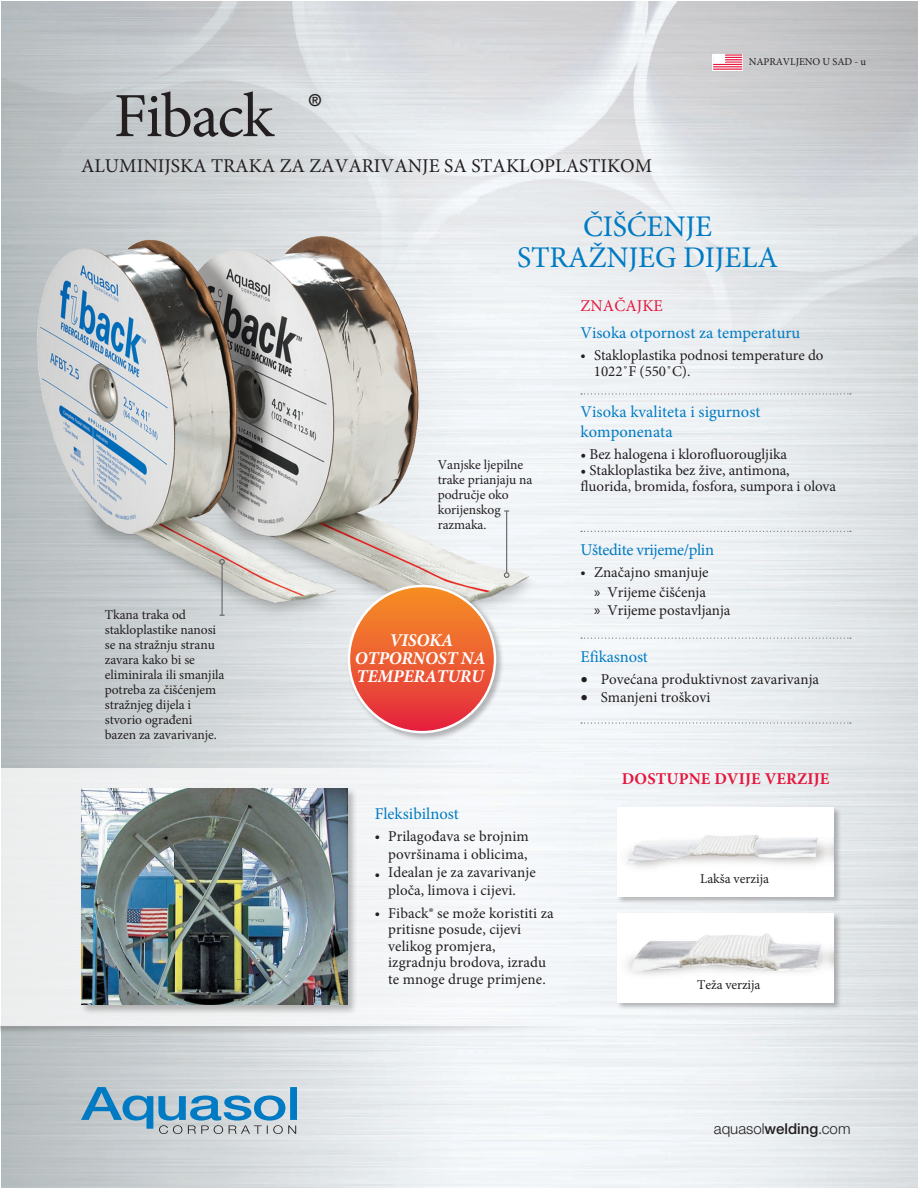
<style>
.page{position:relative;width:918px;height:1188px;background:#fff}
.page>*{position:absolute;margin:0;border:0;box-sizing:border-box;transform-origin:0 0}
.t1{font:63px "Minion Pro";letter-spacing:-.025em;color:#231f20}
.t2{font:30px/31.5px "Minion Pro";letter-spacing:-.005em;color:#007bc3;text-align:center}
.t3{font:19.5px "Minion Pro";color:#231f20}
.t4{font:italic 700 18px/18px "Minion Pro";letter-spacing:-.015em;color:#fff;text-align:center}
.t5{font:16.5px/19.5px "Minion Pro";color:#007bc3}
.t6{font:16.5px "Minion Pro";letter-spacing:-.02em;color:#007bc3}
.t7{font:700 16.5px "Minion Pro";letter-spacing:.005em;color:#e4183e}
.t8{font:16.5px "Minion Pro";letter-spacing:.005em;color:#e4183e}
.t9{font:500 expanded 16.5px "Helvetica Neue LT Std";color:#231f20}
.t10{font:15px/16.5px "Minion Pro";color:#231f20}
.t11{font:300 15px "Helvetica Neue LT Std";color:#231f20}
.t12{font:13.5px/15px "Minion Pro";letter-spacing:-.005em;color:#231f20}
.t13{font:10.5px "Minion Pro";letter-spacing:-.01em;color:#231f20}
.t14{font:300 10.5px "Helvetica Neue LT Std";color:#231f20}
.s1{font-family:"Helvetica Neue LT Std";font-weight:300;font-size:10.5px}
.s2{font-family:"Myriad Pro"}
.s3{font-weight:500}
</style>
<div class="page">
<div style="left:0;top:766px;width:601px;height:270px;background:#231f20;opacity:.3"></div>
<div style="left:0;top:768px;width:591px;height:258px;background:#f3f5f7"></div>
<img style="left:8px;top:211px;width:592px;height:469px">
<div style="left:347px;top:584px;width:157px;height:157px;background:#231f20;opacity:.3"></div>
<svg style="left:349px;top:586px;width:146px;height:146px;background:#ed6238"></svg>
<div style="left:616px;top:806px;width:225px;height:98px;background:#231f20;opacity:.3"></div>
<img style="left:618px;top:808px;width:216px;height:89px">
<div style="left:616px;top:912px;width:225px;height:99px;background:#231f20;opacity:.3"></div>
<img style="left:618px;top:914px;width:216px;height:89px">
<div style="left:79px;top:787px;width:279px;height:228px;background:#231f20;opacity:.3"></div>
<img style="left:81px;top:789px;width:267px;height:216px">
<svg style="left:81px;top:1087px;width:216px;height:47px;background:#91b6cc"></svg>
<svg style="left:742px;top:54px;width:1px;height:16px"></svg>
<svg style="left:713px;top:54px;width:29px;height:16px"></svg>
<svg style="left:581px;top:393px;width:270px;height:2px"></svg>
<svg style="left:581px;top:531px;width:270px;height:1px"></svg>
<svg style="left:581px;top:638px;width:270px;height:1px"></svg>
<svg style="left:581px;top:722px;width:270px;height:2px"></svg>
<hr style="left:506px;top:511px;width:1px;height:62px;background:#636366">
<svg style="left:504px;top:572px;width:5px;height:6px"></svg>
<hr style="left:221px;top:564px;width:2px;height:51px;background:#636366">
<svg style="left:219px;top:559px;width:6px;height:6px"></svg>
<h1 class="t1" style="left:114px;top:74px;width:161px">Fiback</h1>
<h3 class="t3" style="left:81px;top:152px;width:573px">ALUMINIJSKA TRAKA ZA ZAVARIVANJE SA STAKLOPLASTIKOM</h3>
<p class="t9" style="left:308px;top:90px;width:15px">®</p>
<p class="t13" style="left:749px;top:55px;width:119px">NAPRAVLJENO U SAD - u</p>
<h2 class="t2" style="left:517px;top:211px;width:262px">ČIŠĆENJE<br>STRAŽNJEG DIJELA</h2>
<p class="t12" style="left:105px;top:607px;width:121px">Tkana traka od stakloplastike nanosi se na stražnju stranu zavara kako bi se eliminirala ili smanjila potreba za čišćenjem stražnjeg dijela i stvorio ograđeni bazen za zavarivanje.</p>
<p class="t12" style="left:438px;top:458px;width:96px">Vanjske ljepilne trake prianjaju na područje oko korijenskog razmaka.</p>
<p class="t4" style="left:355px;top:631px;width:133px">VISOKA<br>OTPORNOST NA<br>TEMPERATURU</p>
<p class="t5" style="left:375px;top:804px;width:86px">Fleksibilnost</p>
<p class="t14" style="left:375px;top:831px;width:7px">•</p>
<p class="t14" style="left:375px;top:869px;width:7px">•</p>
<p class="t10" style="left:388px;top:827px;width:149px;line-height:18px">Prilagođava se brojnim površinama i oblicima,<br>Idealan je za zavarivanje ploča, limova i cijevi.</p>
<p class="t10" style="left:388px;top:905px;width:167px;text-indent:-13px"><span class="s1">•</span> Fiback® se može koristiti za pritisne posude, cijevi velikog promjera, izgradnju brodova, izradu te mnoge druge primjene.</p>
<p class="t8" style="left:581px;top:294px;width:84px">ZNAČAJKE</p>
<p class="t5" style="left:581px;top:323px;width:221px">Visoka otpornost za temperaturu</p>
<p class="t10" style="left:594px;top:347px;width:231px;text-indent:-13px"><span class="s1">•</span> Stakloplastika podnosi temperature do<br>1022˚F (550˚C).</p>
<p class="t5" style="left:580px;top:402px;width:181px">Visoka kvaliteta i sigurnost komponenata</p>
<p class="t10" style="left:580px;top:446px;width:208px">• Bez halogena i klorofluorougljika</p>
<p class="t10" style="left:580px;top:462px;width:257px;line-height:16px">• Stakloplastika bez žive, antimona, fluorida, bromida, fosfora, sumpora i olova</p>
<p class="t6" style="left:580px;top:538px;width:135px">Uštedite vrijeme/plin</p>
<p class="t10" style="left:581px;top:562px;width:130px;line-height:20.9px;text-align:right"><span class="s1">•</span> Značajno smanjuje <span class="s2">»</span> Vrijeme čišćenja</p>
<p class="t10" style="left:594px;top:603px;width:138px"><span class="s2">»</span> Vrijeme postavljanja</p>
<p class="t5" style="left:580px;top:647px;width:69px">Efikasnost</p>
<p class="t10" style="left:581px;top:671px;width:240px">• Povećana produktivnost zavarivanja</p>
<p class="t10" style="left:581px;top:689px;width:131px">• Smanjeni troškovi</p>
<p class="t7" style="left:622px;top:767px;width:209px">DOSTUPNE DVIJE VERZIJE</p>
<p class="t12" style="left:700px;top:871px;width:70px">Lakša verzija</p>
<p class="t12" style="left:697px;top:977px;width:65px">Teža verzija</p>
<p class="t11" style="left:714px;top:1119px;width:138px">aquasol<span class="s3">welding</span>.com</p>
</div>
